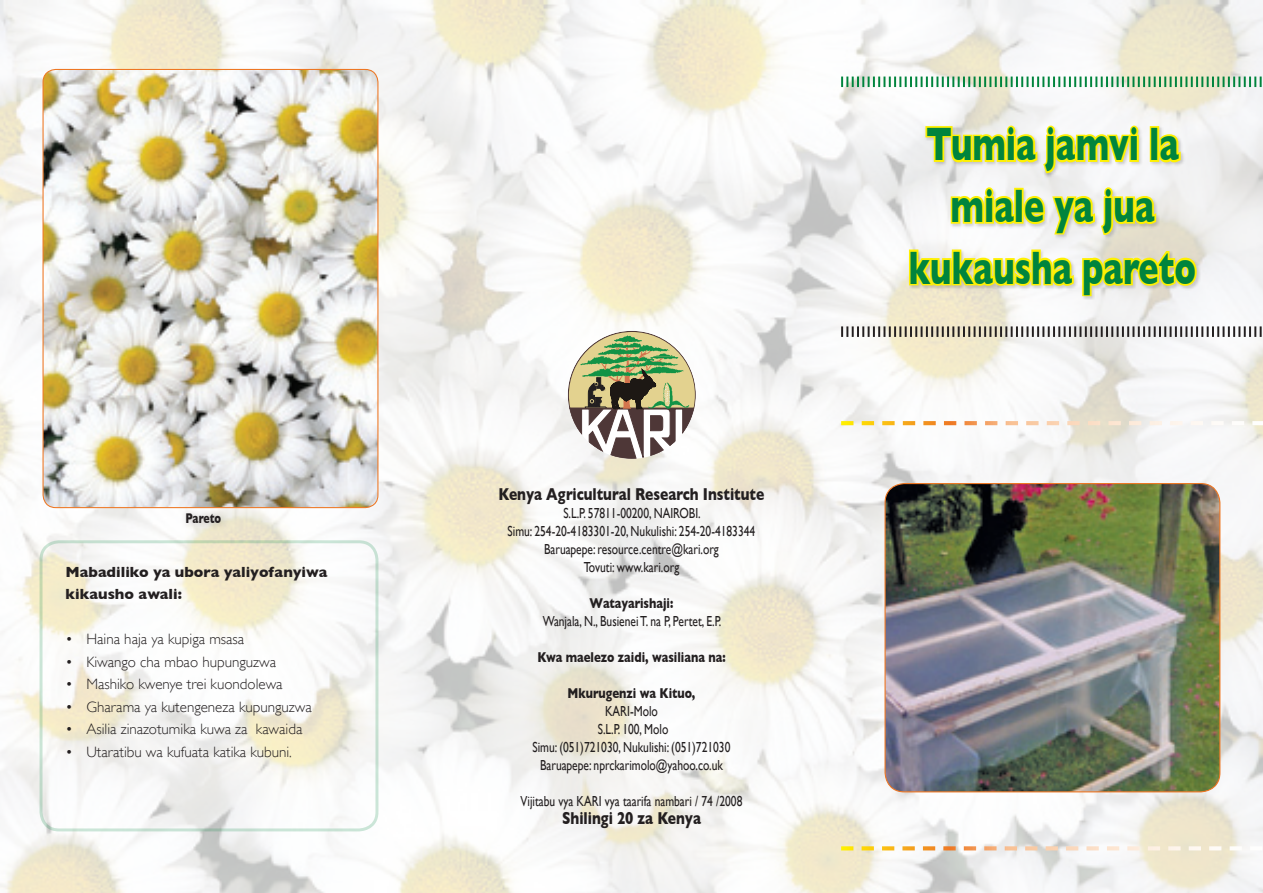
<style>
.page{position:relative;width:1263px;height:893px;background:#fff}
.page>*{position:absolute;margin:0;border:0;box-sizing:border-box;transform-origin:0 0}
.t1{font:700 47.85px/61.7px "Gill Sans";color:#00843d;text-align:center;scale:.71 1}
.t2{font:700 17.55px "Gill Sans";color:#231f20;scale:.79 1}
.t3{font:300 15px "Gill Sans";color:#231f20}
.t4{font:700 15px/22.5px "Gill Sans";color:#231f20}
.t5{font:14.55px "Gill Sans";color:#231f20;scale:.79 1}
.t6{font:700 14.55px "Gill Sans";color:#231f20;scale:.79 1}
.t7{font:700 14.4px "Gill Sans";color:#231f20;scale:.73 1}
</style>
<div class="page">
<img style="left:0;top:0;width:1263px;height:893px">
<div style="left:40px;top:540px;width:338px;height:291px;border:3px solid #00843d;border-radius:18px"></div>
<img style="left:885px;top:484px;width:335px;height:308px">
<div style="left:884px;top:483px;width:336px;height:309px;border:1px solid #ee7723;border-radius:19px"></div>
<svg style="left:841px;top:77px;width:422px;height:10px"></svg>
<svg style="left:841px;top:326px;width:422px;height:11px"></svg>
<div style="left:909px;top:125px;width:291px;height:175px;background:#231f20;opacity:.2"></div>
<svg style="left:924px;top:124px;width:217px;height:51px"></svg>
<div style="left:1150px;top:126px;width:9px;height:36px;border:3px solid #fff101"></div>
<svg style="left:1156px;top:132px;width:28px;height:33px"></svg>
<svg style="left:949px;top:185px;width:210px;height:52px"></svg>
<svg style="left:907px;top:248px;width:292px;height:50px"></svg>
<svg style="left:568px;top:331px;width:128px;height:128px"></svg>
<svg style="left:841px;top:421px;width:422px;height:4px"></svg>
<svg style="left:841px;top:846px;width:422px;height:4px"></svg>
<img style="left:43px;top:69px;width:335px;height:439px">
<div style="left:179px;top:506px;width:50px;height:25px;background:#231f20;opacity:.26"></div>
<p class="t7" style="left:186px;top:510px;width:50px">Pareto</p>
<p class="t4" style="left:65px;top:561px;width:263px">Mabadiliko ya ubora yaliyofanyiwa kikausho awali:</p>
<p class="t3" style="left:65px;top:631px;width:180px">• Haina haja ya kupiga msasa</p>
<p class="t3" style="left:65px;top:653px;width:212px">• Kiwango cha mbao hupunguzwa</p>
<p class="t3" style="left:65px;top:676px;width:219px">• Mashiko kwenye trei kuondolewa</p>
<p class="t3" style="left:65px;top:698px;width:248px">• Gharama ya kutengeneza kupunguzwa</p>
<p class="t3" style="left:65px;top:721px;width:239px">• Asilia zinazotumika kuwa za kawaida</p>
<p class="t3" style="left:65px;top:743px;width:228px">• Utaratibu wa kufuata katika kubuni.</p>
<p class="t2" style="left:498px;top:484px;width:338px">Kenya Agricultural Research Institute</p>
<p class="t5" style="left:563px;top:505px;width:175px">S.L.P. 57811-00200, NAIROBI.</p>
<p class="t5" style="left:508px;top:523px;width:315px">Simu: 254-20-4183301-20, Nukulishi: 254-20-4183344</p>
<p class="t5" style="left:544px;top:541px;width:223px">Baruapepe: resource.centre@kari.org</p>
<p class="t5" style="left:584px;top:559px;width:122px">Tovuti: www.kari.org</p>
<p class="t6" style="left:590px;top:595px;width:107px">Watayarishaji:</p>
<p class="t5" style="left:543px;top:613px;width:228px">Wanjala, N., Busienei T. na P, Pertet, E.P.</p>
<p class="t6" style="left:537px;top:649px;width:240px">Kwa maelezo zaidi, wasiliana na:</p>
<p class="t6" style="left:567px;top:685px;width:163px">Mkurugenzi wa Kituo,</p>
<p class="t5" style="left:605px;top:703px;width:68px">KARI-Molo</p>
<p class="t5" style="left:598px;top:721px;width:91px">S.L.P. 100, Molo</p>
<p class="t5" style="left:532px;top:739px;width:252px">Simu: (051)721030, Nukulishi: (051)721030</p>
<p class="t5" style="left:540px;top:757px;width:233px">Baruapepe: nprckarimolo@yahoo.co.uk</p>
<p class="t5" style="left:520px;top:793px;width:282px">Vijitabu vya KARI vya taarifa nambari / 74 /2008</p>
<p class="t2" style="left:562px;top:808px;width:177px">Shilingi 20 za Kenya</p>
<p class="t1" style="left:926px;top:113px;width:358px">Tumia jamvi la miale ya jua</p>
<p class="t1" style="left:909px;top:236px;width:406px">kukausha pareto</p>
</div>
